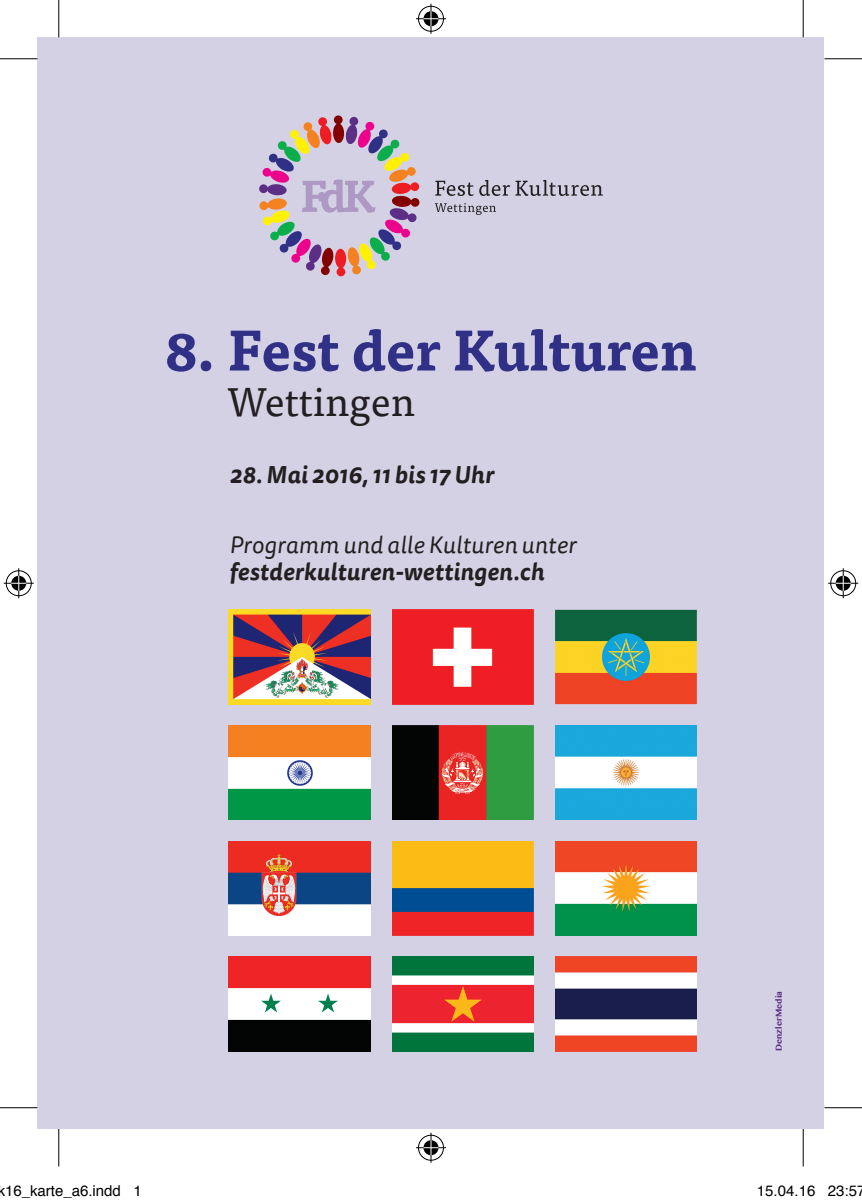
<style>
.page{position:relative;width:862px;height:1204px;background:#fff}
.page>*{position:absolute;margin:0;border:0;box-sizing:border-box;transform-origin:0 0}
.t1{font:700 56.25px "Tisa Pro";color:#303087}
.t2{font:40px "Tisa Pro";color:#231f20}
.t3{font:italic 700 23.75px "Tisa Sans Pro";letter-spacing:.01em;color:#231f20}
.t4{font:italic 23.75px "Tisa Sans Pro";letter-spacing:.01em;color:#231f20}
.t5{font:15px "Helvetica";color:#000}
.t6{font:700 7.5px "Bangla MN";color:#5d2e86}
</style>
<div class="page">
<div style="left:38px;top:37px;width:786px;height:1092px;background:#d4d1e5"></div>
<svg style="left:435px;top:203px;width:61px;height:12px"></svg>
<svg style="left:435px;top:180px;width:168px;height:16px"></svg>
<svg style="left:259px;top:115px;width:160px;height:161px"></svg>
<img style="left:555px;top:610px;width:142px;height:94px">
<img style="left:392px;top:610px;width:142px;height:94px">
<img style="left:229px;top:610px;width:142px;height:94px">
<img style="left:392px;top:725px;width:142px;height:95px">
<img style="left:229px;top:725px;width:142px;height:95px">
<img style="left:555px;top:725px;width:142px;height:95px">
<img style="left:392px;top:957px;width:142px;height:94px">
<img style="left:229px;top:957px;width:142px;height:94px">
<img style="left:555px;top:957px;width:142px;height:94px">
<img style="left:392px;top:841px;width:142px;height:94px">
<img style="left:229px;top:841px;width:142px;height:94px">
<img style="left:555px;top:841px;width:142px;height:94px">
<hr style="left:0;top:58px;width:38px;height:1px;background:#000">
<hr style="left:824px;top:58px;width:38px;height:1px;background:#000">
<hr style="left:0;top:1107px;width:38px;height:1px;background:#000">
<hr style="left:824px;top:1107px;width:38px;height:1px;background:#000">
<hr style="left:58px;top:0;width:1px;height:37px;background:#000">
<hr style="left:58px;top:1129px;width:1px;height:37px;background:#000">
<hr style="left:802px;top:0;width:1px;height:37px;background:#000">
<hr style="left:802px;top:1129px;width:1px;height:37px;background:#000">
<div style="left:417px;top:5px;width:28px;height:28px;border:3px solid #fff;border-radius:50%"></div>
<hr style="left:416px;top:17px;width:30px;height:3px;background:#fff">
<hr style="left:429px;top:4px;width:3px;height:30px;background:#fff">
<div style="left:422px;top:10px;width:18px;height:18px;border:3px solid #fff;border-radius:50%"></div>
<div style="left:418px;top:6px;width:26px;height:26px;border:1px solid #000;border-radius:50%"></div>
<hr style="left:416px;top:18px;width:30px;height:1px;background:#000">
<hr style="left:430px;top:4px;width:1px;height:30px;background:#000">
<svg style="left:423px;top:11px;width:15px;height:15px"></svg>
<div style="left:417px;top:1134px;width:28px;height:28px;border:3px solid #fff;border-radius:50%"></div>
<hr style="left:416px;top:1146px;width:30px;height:3px;background:#fff">
<hr style="left:429px;top:1133px;width:3px;height:30px;background:#fff">
<div style="left:422px;top:1139px;width:18px;height:18px;border:3px solid #fff;border-radius:50%"></div>
<div style="left:418px;top:1135px;width:26px;height:25px;border:1px solid #000;border-radius:50%"></div>
<hr style="left:416px;top:1147px;width:30px;height:1px;background:#000">
<hr style="left:430px;top:1133px;width:1px;height:30px;background:#000">
<svg style="left:423px;top:1140px;width:15px;height:15px"></svg>
<div style="left:5px;top:569px;width:28px;height:28px;border:3px solid #fff;border-radius:50%"></div>
<hr style="left:4px;top:582px;width:30px;height:3px;background:#fff">
<hr style="left:17px;top:568px;width:3px;height:30px;background:#fff">
<div style="left:10px;top:574px;width:18px;height:18px;border:3px solid #fff;border-radius:50%"></div>
<div style="left:6px;top:570px;width:26px;height:26px;border:1px solid #000;border-radius:50%"></div>
<hr style="left:4px;top:583px;width:30px;height:1px;background:#000">
<hr style="left:18px;top:568px;width:1px;height:30px;background:#000">
<svg style="left:11px;top:576px;width:15px;height:15px"></svg>
<div style="left:829px;top:569px;width:28px;height:28px;border:3px solid #fff;border-radius:50%"></div>
<hr style="left:828px;top:582px;width:30px;height:3px;background:#fff">
<hr style="left:841px;top:568px;width:3px;height:30px;background:#fff">
<div style="left:834px;top:574px;width:18px;height:18px;border:3px solid #fff;border-radius:50%"></div>
<div style="left:830px;top:570px;width:26px;height:26px;border:1px solid #000;border-radius:50%"></div>
<hr style="left:828px;top:583px;width:30px;height:1px;background:#000">
<hr style="left:842px;top:568px;width:1px;height:30px;background:#000">
<svg style="left:835px;top:576px;width:15px;height:15px"></svg>
<h1 class="t1" style="left:164px;top:305px;width:535px">8. Fest der Kulturen</h1>
<h2 class="t2" style="left:227px;top:372px;width:189px">Wettingen</h2>
<p class="t3" style="left:229px;top:457px;width:266px">28. Mai 2016, 11 bis 17 Uhr</p>
<p class="t4" style="left:229px;top:529px;width:348px">Programm und alle Kulturen unter</p>
<p class="t3" style="left:229px;top:554px;width:316px">festderkulturen-wettingen.ch</p>
<p class="t6" style="left:773px;top:1051px;width:62px;rotate:-90deg">DenzlerMedia</p>
<p class="t5" style="left:-2px;top:1180px;width:146px">k16_karte_a6.indd 1</p>
<p class="t5" style="left:757px;top:1180px;width:110px">15.04.16 23:57</p>
</div>
